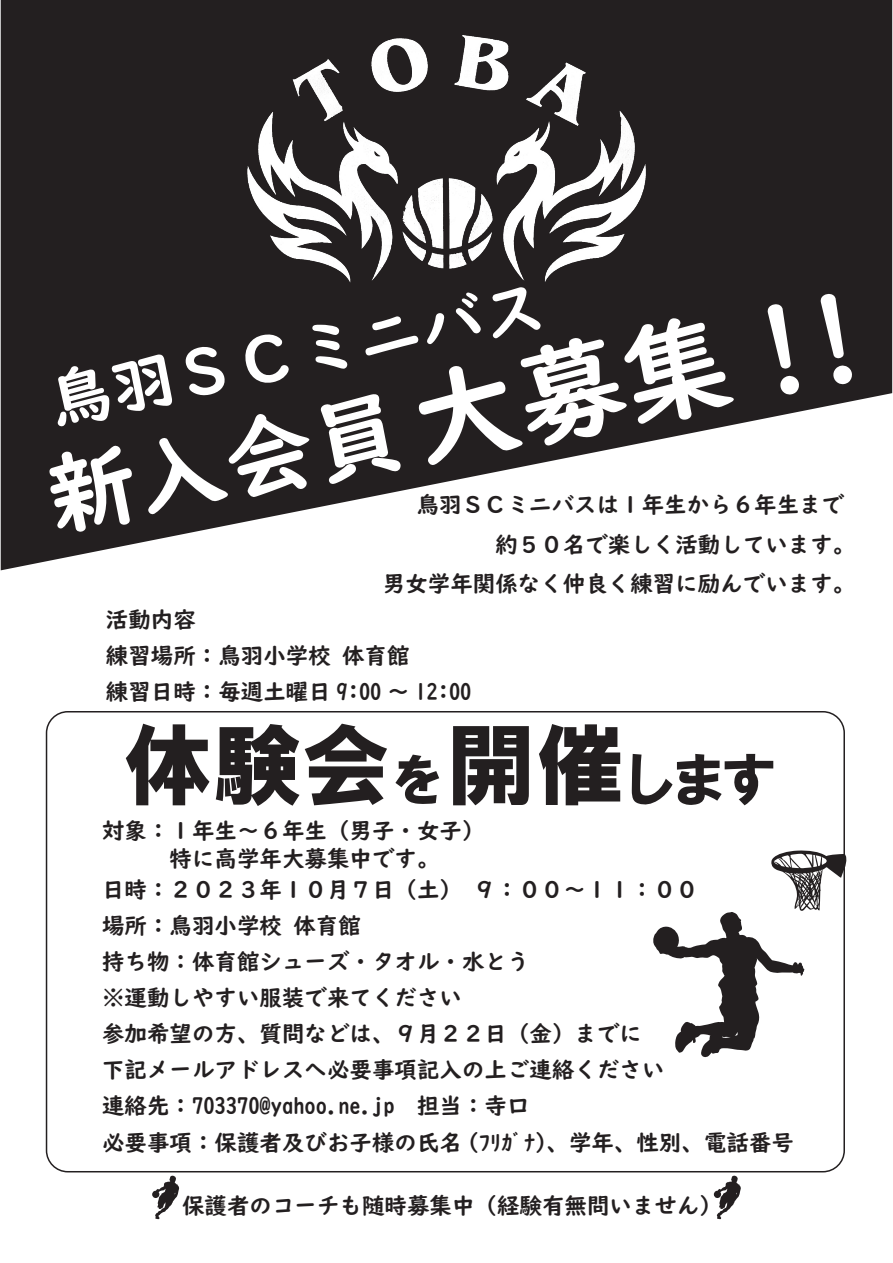
<style>
.page{position:relative;width:893px;height:1263px;background:#fff}
.page>*{position:absolute;margin:0;border:0;box-sizing:border-box;transform-origin:0 0}
.t1{font:108px "UD Digi Kyokasho N B";color:#fff}
.t2{font:88.95px "HGP Soei Kakugothic UB";color:#231f20}
.t3{font:63px "UD Digi Kyokasho N B";color:#fff}
.t4{font:22.5px/36px "UD Digi Kyokasho N B";color:#231f20}
.s1{font-size:90px}
.s2{font-size:59.25px}
</style>
<div class="page">
<svg style="left:1px;top:0;width:891px;height:570px;fill:#231f20"></svg>
<img style="left:240px;top:31px;width:412px;height:251px">
<svg style="left:653px;top:850px;width:194px;height:208px"></svg>
<svg style="left:152px;top:1176px;width:27px;height:43px"></svg>
<svg style="left:714px;top:1176px;width:27px;height:43px"></svg>
<h3 class="t3" style="left:44px;top:370px;width:505px;rotate:-11deg">鳥羽ＳＣミニバス</h3>
<h1 class="t1" style="left:37px;top:439px;width:832px;rotate:-11deg"><span class="s1">新入会員</span>大募集 !!</h1>
<p class="t4" style="left:417px;top:487px;width:429px">鳥羽ＳＣミニバスは１年生から６年生まで</p>
<p class="t4" style="left:495px;top:526px;width:361px">約５０名で楽しく活動しています。</p>
<p class="t4" style="left:383px;top:566px;width:474px">男女学年関係なく仲良く練習に励んでいます。</p>
<p class="t4" style="left:106px;top:601px;width:367px">活動内容<br>練習場所：鳥羽小学校 体育館<br>練習日時：毎週土曜日 9:00 ～ 12:00</p>
<h2 class="t2" style="left:124px;top:720px;width:652px">体験会 <span class="s2">を</span>開催<span class="s2">します</span></h2>
<p class="t4" style="left:170px;top:816px;width:317px;line-height:28.5px;text-indent:-67px">対象：１年生～６年生（男子・女子）特に高学年大募集中です。</p>
<p class="t4" style="left:102px;top:872px;width:693px">日時：２０２３年１０月７日（土）９：００～１１：００<br>場所：鳥羽小学校 体育館<br>持ち物：体育館シューズ・タオル・水とう<br>※運動しやすい服装で来てください<br>参加希望の方、質問などは、９月２２日（金）までに<br>下記メールアドレスへ必要事項記入の上ご連絡ください<br>連絡先：703370@yahoo.ne.jp 担当：寺口<br>必要事項：保護者及びお子様の氏名 (ﾌﾘｶﾞﾅ)、学年、性別、電話番号</p>
<p class="t4" style="left:182px;top:1187px;width:541px">保護者のコーチも随時募集中（経験有無問いません）</p>
</div>
